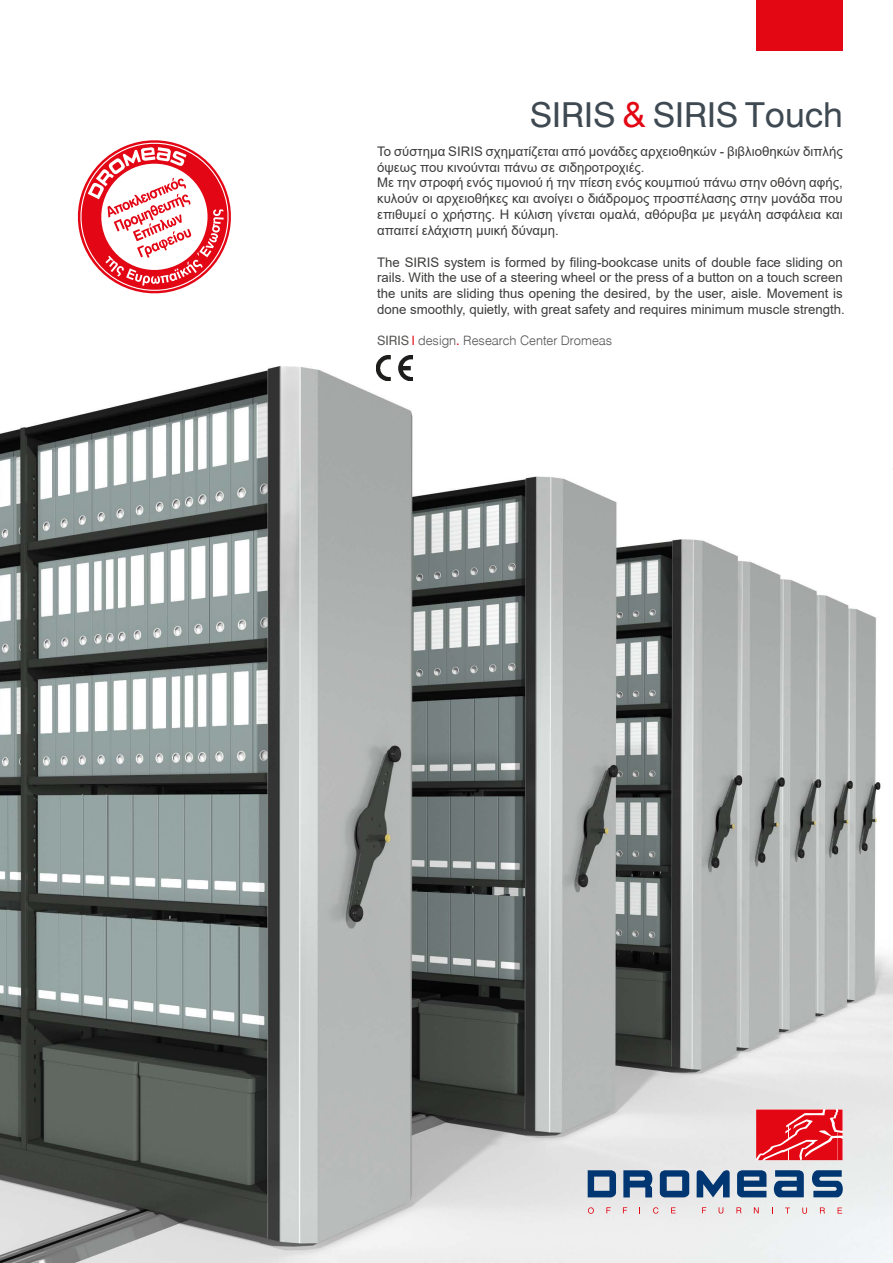
<style>
.page{position:relative;width:893px;height:1263px;background:#fff}
.page>*{position:absolute;margin:0;border:0;box-sizing:border-box;transform-origin:0 0}
.t1{font:36px "PA Sans Serif";color:#3e4952}
.t2{font:300 13.5px "PA Sans Serif";color:#575756}
.t3{font:13.2px/15.9px "Arial";color:#3c3c3b}
.s1{color:#e30613}
.s2{font-weight:400}
.s3{font-weight:400;color:#e30613}
</style>
<div class="page">
<img style="left:0;top:355px;width:893px;height:908px">
<svg style="left:77px;top:140px;width:154px;height:154px"></svg>
<svg style="left:774px;top:1170px;width:30px;height:27px"></svg>
<svg style="left:810px;top:1170px;width:35px;height:27px"></svg>
<svg style="left:588px;top:1207px;width:6px;height:7px"></svg>
<svg style="left:606px;top:1207px;width:5px;height:6px"></svg>
<svg style="left:623px;top:1207px;width:4px;height:6px"></svg>
<svg style="left:653px;top:1207px;width:5px;height:6px"></svg>
<svg style="left:671px;top:1207px;width:5px;height:6px"></svg>
<svg style="left:702px;top:1207px;width:4px;height:6px"></svg>
<svg style="left:736px;top:1207px;width:5px;height:6px"></svg>
<svg style="left:754px;top:1207px;width:5px;height:6px"></svg>
<svg style="left:785px;top:1207px;width:5px;height:6px"></svg>
<svg style="left:802px;top:1207px;width:5px;height:7px"></svg>
<svg style="left:820px;top:1207px;width:5px;height:6px"></svg>
<svg style="left:838px;top:1207px;width:4px;height:6px"></svg>
<svg style="left:719px;top:1207px;width:4px;height:6px"></svg>
<svg style="left:756px;top:1109px;width:86px;height:51px;background:#e72d38"></svg>
<svg style="left:588px;top:1170px;width:28px;height:27px"></svg>
<svg style="left:660px;top:1170px;width:29px;height:27px"></svg>
<svg style="left:697px;top:1169px;width:33px;height:28px"></svg>
<svg style="left:737px;top:1170px;width:29px;height:27px"></svg>
<svg style="left:623px;top:1170px;width:31px;height:27px"></svg>
<div style="left:756px;top:0;width:87px;height:51px;background:#e30613"></div>
<img style="left:376px;top:355px;width:36px;height:26px">
<p class="t1" style="left:530px;top:94px;width:314px">SIRIS <span class="s1">&amp;</span> SIRIS Touch</p>
<p class="t3" style="left:377px;top:143px;width:467px">Το σύστημα SIRIS σχηματίζεται από μονάδες αρχειοθηκών - βιβλιοθηκών διπλής όψεως που κινούνται πάνω σε σιδηροτροχιές.<br>Με την στροφή ενός τιμονιού ή την πίεση ενός κουμπιού πάνω στην οθόνη αφής, κυλούν οι αρχειοθήκες και ανοίγει ο διάδρομος προσπέλασης στην μονάδα που επιθυμεί ο χρήστης. Η κύλιση γίνεται ομαλά, αθόρυβα με μεγάλη ασφάλεια και απαιτεί ελάχιστη μυική δύναμη.</p>
<p class="t3" style="left:377px;top:254px;width:469px">The SIRIS system is formed by filing-bookcase units of double face sliding on rails. With the use of a steering wheel or the press of a button on a touch screen the units are sliding thus opening the desired, by the user, aisle. Movement is done smoothly, quietly, with great safety and requires minimum muscle strength.</p>
<p class="t2" style="left:377px;top:332px;width:237px"><span class="s2">SIRIS</span> <span class="s3">l</span> design<span class="s3">.</span> Research Center Dromeas</p>
</div>
